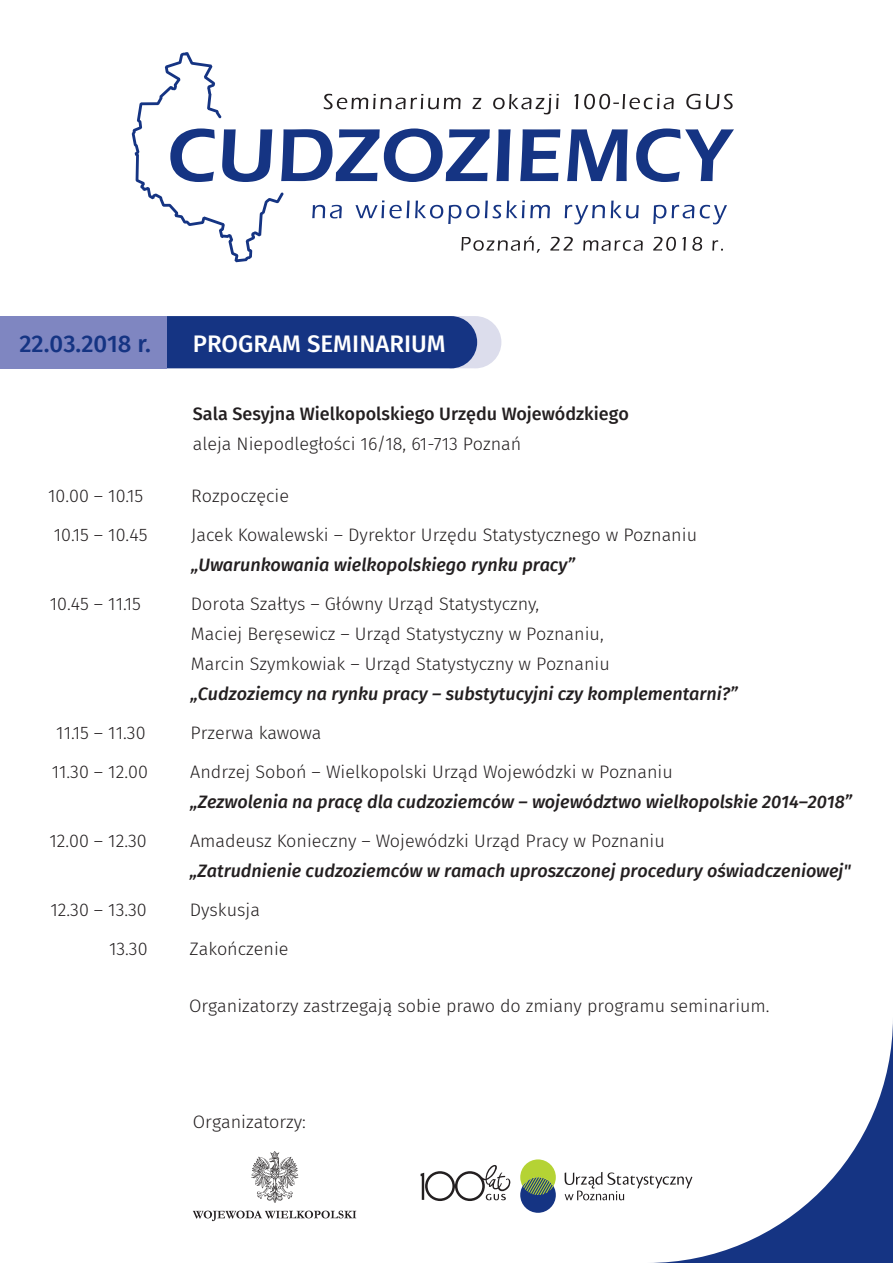
<style>
.page{position:relative;width:893px;height:1263px;background:#fff}
.page>*{position:absolute;margin:0;border:0;box-sizing:border-box;transform-origin:0 0}
.t1{font:500 24px "Fira Sans";color:#fff}
.t2{font:500 24px "Fira Sans";color:#153483}
.t3{font:300 18px/39px "Fira Sans";color:#231f20}
.t4{font:italic 500 18px "Fira Sans";color:#231f20}
.t5{font:500 18px "Fira Sans";color:#231f20}
</style>
<div class="page">
<svg style="left:167px;top:316px;width:334px;height:52px;background:#26438c"></svg>
<div style="left:0;top:316px;width:167px;height:52px;background:#7f86c1"></div>
<svg style="left:132px;top:52px;width:602px;height:210px"></svg>
<svg style="left:421px;top:1165px;width:90px;height:36px"></svg>
<svg style="left:565px;top:1172px;width:82px;height:28px"></svg>
<div style="left:520px;top:1177px;width:36px;height:36px;background:#153483;border-radius:50%"></div>
<svg style="left:520px;top:1159px;width:36px;height:36px"></svg>
<svg style="left:251px;top:1151px;width:47px;height:52px"></svg>
<svg style="left:193px;top:1210px;width:163px;height:11px"></svg>
<svg style="left:647px;top:1021px;width:246px;height:242px"></svg>
<h1 class="t2" style="left:19px;top:325px;width:133px">22.03.2018 r.</h1>
<h1 class="t1" style="left:193px;top:325px;width:255px">PROGRAM SEMINARIUM</h1>
<p class="t3" style="left:48px;top:476px;width:101px;text-align:center">10.00 – 10.15<br>10.15 – 10.45</p>
<p class="t3" style="left:50px;top:584px;width:93px">10.45 – 11.15</p>
<p class="t3" style="left:52px;top:713px;width:98px">11.15 – 11.30<br>11.30 – 12.00</p>
<p class="t3" style="left:49px;top:821px;width:99px">12.00 – 12.30</p>
<p class="t3" style="left:50px;top:890px;width:99px;text-align:right">12.30 – 13.30<br>13.30</p>
<p class="t5" style="left:193px;top:400px;width:438px">Sala Sesyjna Wielkopolskiego Urzędu Wojewódzkiego</p>
<p class="t3" style="left:193px;top:424px;width:330px">aleja Niepodległości 16/18, 61-713 Poznań</p>
<p class="t3" style="left:191px;top:476px;width:507px">Rozpoczęcie<br>Jacek Kowalewski – Dyrektor Urzędu Statystycznego w Poznaniu</p>
<p class="t4" style="left:191px;top:550px;width:385px">„Uwarunkowania wielkopolskiego rynku pracy”</p>
<p class="t3" style="left:191px;top:589px;width:421px;line-height:30px">Dorota Szałtys – Główny Urząd Statystyczny,<br>Maciej Beręsewicz – Urząd Statystyczny w Poznaniu,<br>Marcin Szymkowiak – Urząd Statystyczny w Poznaniu</p>
<p class="t4" style="left:191px;top:680px;width:549px">„Cudzoziemcy na rynku pracy – substytucyjni czy komplementarni?”</p>
<p class="t3" style="left:190px;top:713px;width:484px">Przerwa kawowa<br>Andrzej Soboń – Wielkopolski Urząd Wojewódzki w Poznaniu</p>
<p class="t4" style="left:190px;top:788px;width:663px">„Zezwolenia na pracę dla cudzoziemców – województwo wielkopolskie 2014–2018”</p>
<p class="t3" style="left:190px;top:821px;width:476px">Amadeusz Konieczny – Wojewódzki Urząd Pracy w Poznaniu</p>
<p class="t4" style="left:190px;top:857px;width:662px">„Zatrudnienie cudzoziemców w ramach uproszczonej procedury oświadczeniowej"</p>
<p class="t3" style="left:190px;top:890px;width:100px">Dyskusja<br>Zakończenie</p>
<p class="t3" style="left:189px;top:986px;width:582px">Organizatorzy zastrzegają sobie prawo do zmiany programu seminarium.</p>
<p class="t3" style="left:193px;top:1102px;width:115px">Organizatorzy:</p>
</div>
